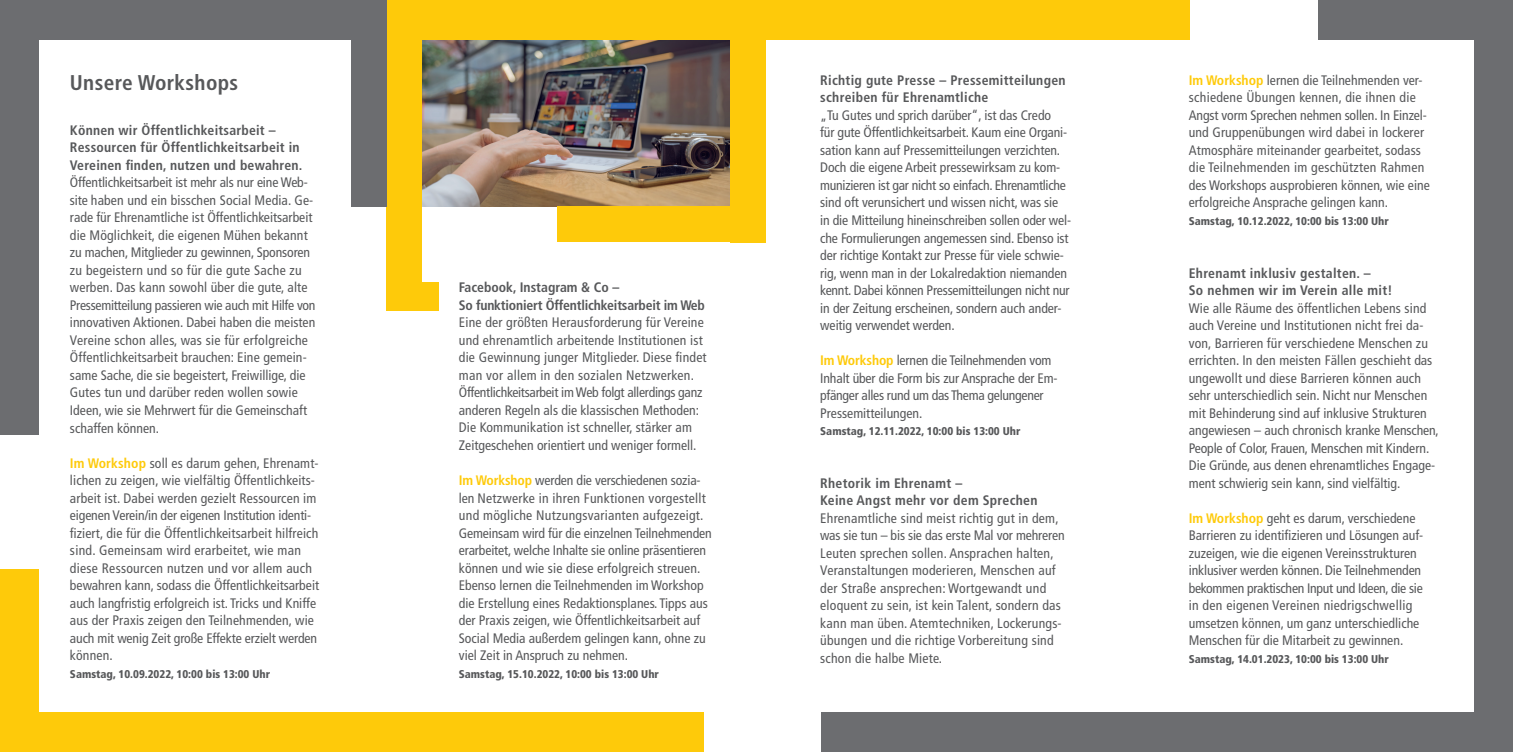
<style>
.page{position:relative;width:1513px;height:752px;background:#fff}
.page>*{position:absolute;margin:0;border:0;box-sizing:border-box;transform-origin:0 0}
.t1{font:700 condensed 21.25px "Frutiger";letter-spacing:.015em;color:#57585a}
.t2{font:condensed 13.75px/17.5px "Frutiger";color:#57585a}
.t3{font:700 condensed 13.75px/17.5px "Frutiger";letter-spacing:.015em;color:#57585a}
.t4{font:700 condensed 13.75px/17.5px "Frutiger";letter-spacing:-.015em;color:#57585a}
.t5{font:900 condensed 11.25px "Frutiger";color:#57585a}
.s1{font-weight:700;color:#feca0a}
</style>
<div class="page">
<img style="left:422px;top:39px;width:308px;height:167px">
<div style="left:1474px;top:0;width:39px;height:751px;background:#6c6d70"></div>
<div style="left:1318px;top:0;width:195px;height:39px;background:#6c6d70"></div>
<div style="left:386px;top:0;width:803px;height:39px;background:#feca0a"></div>
<div style="left:386px;top:0;width:36px;height:292px;background:#feca0a"></div>
<div style="left:821px;top:712px;width:692px;height:39px;background:#6c6d70"></div>
<div style="left:730px;top:0;width:35px;height:242px;background:#feca0a"></div>
<div style="left:0;top:0;width:386px;height:39px;background:#6c6d70"></div>
<div style="left:0;top:0;width:39px;height:434px;background:#6c6d70"></div>
<div style="left:386px;top:282px;width:52px;height:28px;background:#feca0a"></div>
<div style="left:557px;top:206px;width:208px;height:36px;background:#feca0a"></div>
<div style="left:0;top:569px;width:39px;height:182px;background:#feca0a"></div>
<div style="left:0;top:712px;width:703px;height:39px;background:#feca0a"></div>
<div style="left:351px;top:0;width:35px;height:206px;background:#6c6d70"></div>
<h1 class="t1" style="left:70px;top:70px;width:170px">Unsere Workshops</h1>
<p class="t2" style="left:1189px;top:71px;width:243px"><span class="s1">Im Workshop</span> lernen die Teilnehmenden ver&shy;schiedene Übungen kennen, die ihnen die Angst vorm Sprechen nehmen sollen. In Einzel&shy;und Gruppenübungen wird dabei in lockerer Atmosphäre miteinander gearbeitet, sodass die Teilnehmenden im geschützten Rahmen des Workshops ausprobieren können, wie eine erfolgreiche Ansprache gelingen kann.</p>
<p class="t5" style="left:1189px;top:214px;width:202px">Samstag, 10.12.2022, 10:00 bis 13:00 Uhr</p>
<p class="t3" style="left:1189px;top:264px;width:205px">Ehrenamt inklusiv gestalten. –<br>So nehmen wir im Verein alle mit!</p>
<p class="t2" style="left:1189px;top:299px;width:252px">Wie alle Räume des öffentlichen Lebens sind auch Vereine und Institutionen nicht frei da&shy;von, Barrieren für verschiedene Menschen zu errichten. In den meisten Fällen geschieht das ungewollt und diese Barrieren können auch sehr unterschiedlich sein. Nicht nur Menschen mit Behinderung sind auf inklusive Strukturen angewiesen – auch chronisch kranke Menschen, People of Color, Frauen, Menschen mit Kindern.<br>Die Gründe, aus denen ehrenamtliches Engage&shy;ment schwierig sein kann, sind vielfältig.</p>
<p class="t2" style="left:1189px;top:509px;width:236px"><span class="s1">Im Workshop</span> geht es darum, verschiedene Barrieren zu identifizieren und Lösungen auf&shy;zuzeigen, wie die eigenen Vereinsstrukturen inklusiver werden können. Die Teilnehmenden bekommen praktischen Input und Ideen, die sie in den eigenen Vereinen niedrigschwellig umsetzen können, um ganz unterschiedliche Menschen für die Mitarbeit zu gewinnen.</p>
<p class="t5" style="left:1189px;top:652px;width:202px">Samstag, 14.01.2023, 10:00 bis 13:00 Uhr</p>
<p class="t3" style="left:820px;top:71px;width:247px">Richtig gute Presse – Pressemitteilungen schreiben für Ehrenamtliche</p>
<p class="t2" style="left:820px;top:106px;width:252px">„Tu Gutes und sprich darüber“, ist das Credo<br>für gute Öffentlichkeitsarbeit. Kaum eine Organi&shy;sation kann auf Pressemitteilungen verzichten.<br>Doch die eigene Arbeit pressewirksam zu kom&shy;munizieren ist gar nicht so einfach. Ehrenamtliche sind oft verunsichert und wissen nicht, was sie in die Mitteilung hineinschreiben sollen oder wel&shy;che Formulierungen angemessen sind. Ebenso ist der richtige Kontakt zur Presse für viele schwie&shy;rig, wenn man in der Lokalredaktion niemanden kennt. Dabei können Pressemitteilungen nicht nur in der Zeitung erscheinen, sondern auch ander&shy;weitig verwendet werden.</p>
<p class="t2" style="left:820px;top:351px;width:239px"><span class="s1">Im Workshop</span> lernen die Teilnehmenden vom Inhalt über die Form bis zur Ansprache der Em&shy;pfänger alles rund um das Thema gelungener Pressemitteilungen.</p>
<p class="t5" style="left:820px;top:424px;width:202px">Samstag, 12.11.2022, 10:00 bis 13:00 Uhr</p>
<p class="t3" style="left:820px;top:474px;width:219px">Rhetorik im Ehrenamt –<br>Keine Angst mehr vor dem Sprechen</p>
<p class="t2" style="left:820px;top:509px;width:246px">Ehrenamtliche sind meist richtig gut in dem, was sie tun – bis sie das erste Mal vor mehreren Leuten sprechen sollen. Ansprachen halten, Veranstaltungen moderieren, Menschen auf der Straße ansprechen: Wortgewandt und eloquent zu sein, ist kein Talent, sondern das kann man üben. Atemtechniken, Lockerungs&shy;übungen und die richtige Vorbereitung sind schon die halbe Miete.</p>
<p class="t3" style="left:70px;top:121px;width:234px">Können wir Öffentlichkeitsarbeit –<br>Ressourcen für Öffentlichkeitsarbeit in<br>Vereinen finden, nutzen und bewahren.</p>
<p class="t2" style="left:70px;top:174px;width:247px">Öffentlichkeitsarbeit ist mehr als nur eine Web&shy;site haben und ein bisschen Social Media. Ge&shy;rade für Ehrenamtliche ist Öffentlichkeitsarbeit die Möglichkeit, die eigenen Mühen bekannt zu machen, Mitglieder zu gewinnen, Sponsoren zu begeistern und so für die gute Sache zu werben. Das kann sowohl über die gute, alte Pressemitteilung passieren wie auch mit Hilfe von innovativen Aktionen. Dabei haben die meisten Vereine schon alles, was sie für erfolgreiche Öffentlichkeitsarbeit brauchen: Eine gemein&shy;same Sache, die sie begeistert, Freiwillige, die Gutes tun und darüber reden wollen sowie Ideen, wie sie Mehrwert für die Gemeinschaft schaffen können.</p>
<p class="t2" style="left:70px;top:454px;width:251px"><span class="s1">Im Workshop</span> soll es darum gehen, Ehrenamt&shy;lichen zu zeigen, wie vielfältig Öffentlichkeits&shy;arbeit ist. Dabei werden gezielt Ressourcen im eigenen Verein/in der eigenen Institution identi&shy;fiziert, die für die Öffentlichkeitsarbeit hilfreich sind. Gemeinsam wird erarbeitet, wie man diese Ressourcen nutzen und vor allem auch bewahren kann, sodass die Öffentlichkeitsarbeit auch langfristig erfolgreich ist. Tricks und Kniffe aus der Praxis zeigen den Teilnehmenden, wie auch mit wenig Zeit große Effekte erzielt werden können.</p>
<p class="t5" style="left:70px;top:666px;width:202px">Samstag, 10.09.2022, 10:00 bis 13:00 Uhr</p>
<p class="t4" style="left:459px;top:278px;width:248px">Facebook, Instagram &amp; Co –<br>So funktioniert Öffentlichkeitsarbeit im Web</p>
<p class="t2" style="left:459px;top:314px;width:249px">Eine der größten Herausforderung für Vereine und ehrenamtlich arbeitende Institutionen ist die Gewinnung junger Mitglieder. Diese findet man vor allem in den sozialen Netzwerken.<br>Öffentlichkeitsarbeit im Web folgt allerdings ganz anderen Regeln als die klassischen Methoden:<br>Die Kommunikation ist schneller, stärker am Zeitgeschehen orientiert und weniger formell.</p>
<p class="t2" style="left:459px;top:471px;width:254px"><span class="s1">Im Workshop</span> werden die verschiedenen sozia&shy;len Netzwerke in ihren Funktionen vorgestellt und mögliche Nutzungsvarianten aufgezeigt.<br>Gemeinsam wird für die einzelnen Teilnehmenden erarbeitet, welche Inhalte sie online präsentieren können und wie sie diese erfolgreich streuen.<br>Ebenso lernen die Teilnehmenden im Workshop die Erstellung eines Redaktionsplanes. Tipps aus der Praxis zeigen, wie Öffentlichkeitsarbeit auf Social Media außerdem gelingen kann, ohne zu viel Zeit in Anspruch zu nehmen.</p>
<p class="t5" style="left:459px;top:666px;width:202px">Samstag, 15.10.2022, 10:00 bis 13:00 Uhr</p>
</div>
